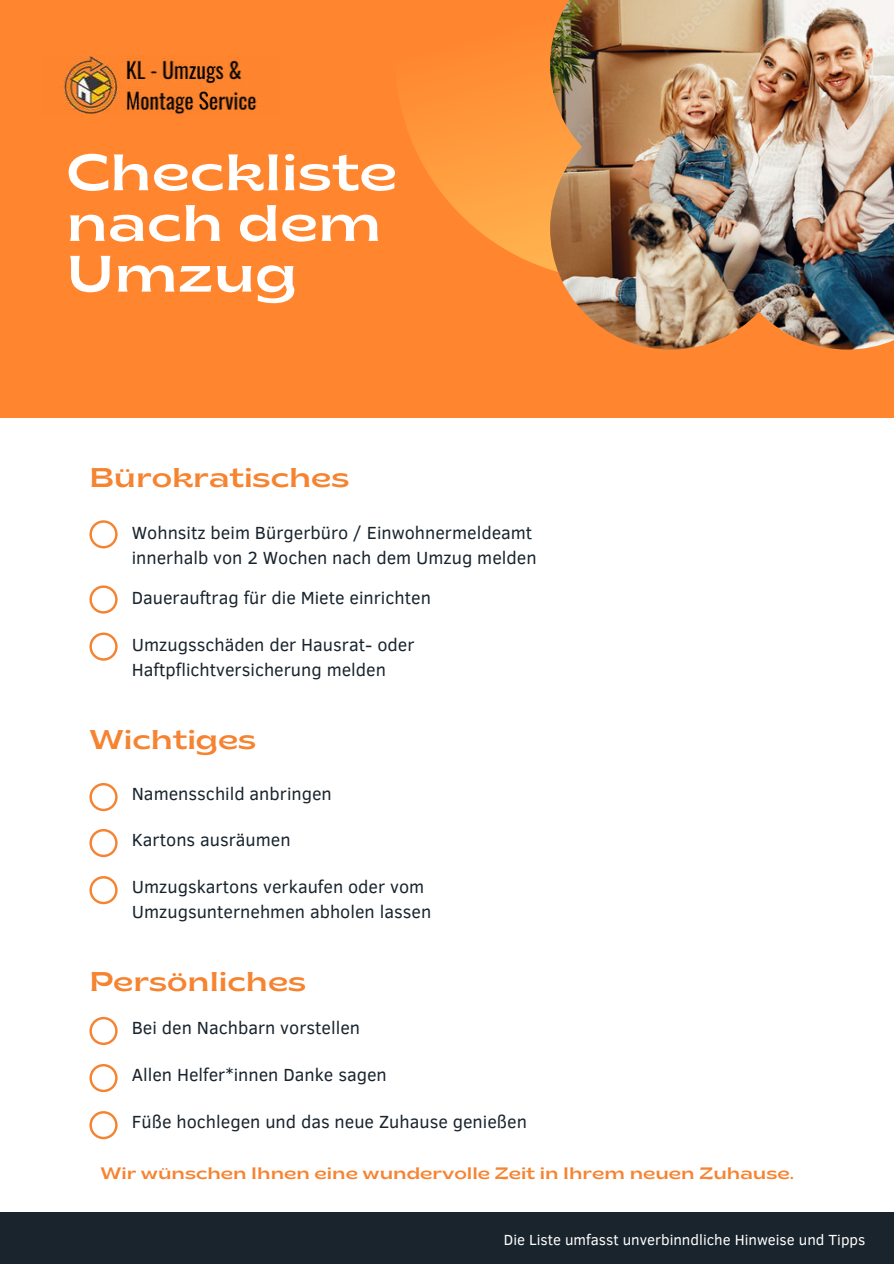
<style>
.page{position:relative;width:894px;height:1264px;background:#fff}
.page>*{position:absolute;margin:0;border:0;box-sizing:border-box;transform-origin:0 0}
.t1{font:semi-expanded 51px/50.7px "Brice";color:#fff}
.t2{font:semi-expanded 27px "Brice";color:#f68330}
.t3{font:18px/24.8px "Clear Sans";color:#19242d}
.t4{font:semi-expanded 16.5px "Brice";color:#f68330}
.t5{font:15px "Clear Sans";color:#fff}
</style>
<div class="page">
<svg style="left:89px;top:520px;width:29px;height:28px"></svg>
<svg style="left:89px;top:585px;width:29px;height:28px"></svg>
<svg style="left:89px;top:783px;width:29px;height:28px"></svg>
<svg style="left:89px;top:829px;width:29px;height:28px"></svg>
<svg style="left:89px;top:1016px;width:29px;height:29px"></svg>
<div style="left:0;top:1212px;width:893px;height:51px;background:#19242d"></div>
<svg style="left:89px;top:632px;width:29px;height:28px"></svg>
<svg style="left:89px;top:876px;width:29px;height:28px"></svg>
<svg style="left:89px;top:1064px;width:29px;height:28px"></svg>
<svg style="left:89px;top:1111px;width:29px;height:28px"></svg>
<div style="left:0;top:0;width:893px;height:418px;background:#ff862f"></div>
<img style="left:59px;top:56px;width:198px;height:58px">
<svg style="left:403px;top:73px;width:147px;height:197px"></svg>
<img style="left:550px;top:0;width:343px;height:349px">
<h1 class="t1" style="left:66px;top:144px;width:332px">Checkliste nach dem<br>Umzug</h1>
<h2 class="t2" style="left:89px;top:457px;width:261px">Bürokratisches</h2>
<p class="t3" style="left:132px;top:520px;width:406px">Wohnsitz beim Bürgerbüro / Einwohnermeldeamt innerhalb von 2 Wochen nach dem Umzug melden</p>
<p class="t3" style="left:132px;top:585px;width:300px">Dauerauftrag für die Miete einrichten</p>
<p class="t3" style="left:132px;top:632px;width:284px">Umzugsschäden der Hausrat- oder<br>Haftpflichtversicherung melden</p>
<h2 class="t2" style="left:89px;top:720px;width:168px">Wichtiges</h2>
<p class="t3" style="left:132px;top:781px;width:201px">Namensschild anbringen</p>
<p class="t3" style="left:132px;top:827px;width:160px">Kartons ausräumen</p>
<p class="t3" style="left:132px;top:874px;width:301px">Umzugskartons verkaufen oder vom<br>Umzugsunternehmen abholen lassen</p>
<h2 class="t2" style="left:89px;top:962px;width:218px">Persönliches</h2>
<p class="t3" style="left:132px;top:1015px;width:230px">Bei den Nachbarn vorstellen</p>
<p class="t3" style="left:132px;top:1062px;width:256px">Allen Helfer*innen Danke sagen</p>
<p class="t3" style="left:132px;top:1109px;width:396px">Füße hochlegen und das neue Zuhause genießen</p>
<p class="t4" style="left:100px;top:1160px;width:694px">Wir wünschen Ihnen eine wundervolle Zeit in Ihrem neuen Zuhause.</p>
<p class="t5" style="left:503px;top:1229px;width:363px">Die Liste umfasst unverbinndliche Hinweise und Tipps</p>
</div>
